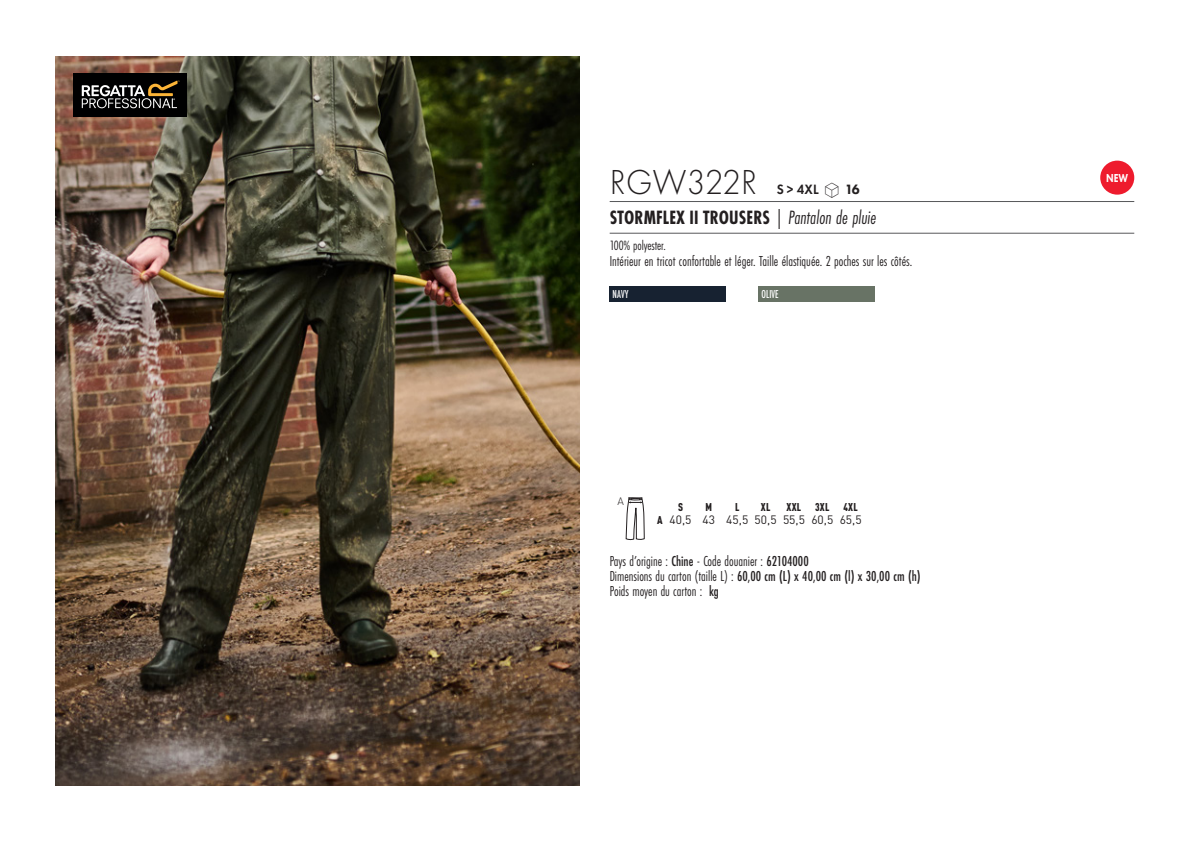
<style>
.page{position:relative;width:1191px;height:842px;background:#fff}
.page>*{position:absolute;margin:0;border:0;box-sizing:border-box;transform-origin:0 0}
.t1{font:300 36px "Futura PT";letter-spacing:.005em;color:#231f20;scale:.95 1}
.t2{font:700 20px "Futura PT Cond";letter-spacing:.01em;color:#231f20;scale:.95 1}
.t3{font:15px "Futura PT Cond";color:#231f20;scale:.95 1}
.t4{font:500 15px "Futura PT Cond";color:#231f20;scale:.95 1}
.grammage_2020{font:14px "Futura PT Cond";letter-spacing:-.005em;color:#231f20;scale:.95 1}
.t5{font:600 14px "Futura PT";color:#231f20;scale:.95 1}
._88_tailles_tab_maig{font:12px "DIN Pro";color:#231f20}
.Coloris_nuancier_bla{font:500 12px "Futura PT Cond";letter-spacing:.01em;color:#fff;scale:.9 1}
.nuancier_bloc_packsh{font:800 12px "Futura PT";color:#fff;scale:.8 1}
._88_tailles_tab_maig-2{font:900 condensed 11.2px "DIN Pro";letter-spacing:.02em;color:#231f20;scale:.95 1}
.t6{font:300 10.8px "DIN";color:#231f20}
.s1{font-family:"Linotype Shapeshifter";font-weight:400;font-size:20px}
.s2{font-weight:800}
.s3{font-weight:400;font-style:italic}
.s4{font-weight:900;font-stretch:condensed;font-size:11.2px}
.s5{font-weight:500}
.s6{font-weight:400}
</style>
<div class="page">
<img style="left:55px;top:57px;width:524px;height:728px">
<div style="left:74px;top:74px;width:113px;height:43px;background:#000001"></div>
<svg style="left:82px;top:81px;width:98px;height:27px"></svg>
<div style="left:609px;top:286px;width:117px;height:16px;background:#172231"></div>
<div style="left:758px;top:286px;width:116px;height:16px;background:#687365"></div>
<div style="left:1100px;top:161px;width:34px;height:34px;background:#ee1b2d;border-radius:50%"></div>
<svg style="left:626px;top:498px;width:18px;height:42px"></svg>
<hr style="left:609px;top:201px;width:525px;height:1px;background:#57585a">
<hr style="left:609px;top:233px;width:525px;height:1px;background:#57585a">
<p class="t1" style="left:610px;top:162px;width:156px">RGW322R</p>
<p class="t5" style="left:776px;top:181px;width:89px">S &gt; 4XL <span class="s1">S</span> <span class="s2">16</span></p>
<p class="t2" style="left:610px;top:206px;width:282px">STORMFLEX II TROUSERS <span class="s3">| Pantalon de pluie</span></p>
<p class="grammage_2020" style="left:609px;top:238px;width:61px">100% polyester.</p>
<p class="t3" style="left:609px;top:253px;width:320px">Intérieur en tricot confortable et léger. Taille élastiquée. 2 poches sur les côtés.</p>
<p class="Coloris_nuancier_bla" style="left:612px;top:287px;width:19px">NAVY</p>
<p class="Coloris_nuancier_bla" style="left:761px;top:287px;width:21px">OLIVE</p>
<p class="t6" style="left:617px;top:495px;width:8px">A</p>
<p class="_88_tailles_tab_maig-2" style="left:678px;top:498px;width:7px">S</p>
<p class="_88_tailles_tab_maig-2" style="left:705px;top:498px;width:8px">M</p>
<p class="_88_tailles_tab_maig-2" style="left:735px;top:498px;width:6px">L</p>
<p class="_88_tailles_tab_maig-2" style="left:761px;top:498px;width:12px">XL</p>
<p class="_88_tailles_tab_maig-2" style="left:786px;top:498px;width:46px">XXL 3XL</p>
<p class="_88_tailles_tab_maig-2" style="left:843px;top:498px;width:16px">4XL</p>
<p class="_88_tailles_tab_maig" style="left:657px;top:510px;width:206px"><span class="s4">A</span> 40,5 43 45,5 50,5 55,5 60,5 65,5</p>
<p class="t3" style="left:609px;top:552px;width:211px">Pays d’origine : <span class="s5">Chine</span> - Code douanier : <span class="s5">62104000</span></p>
<p class="t4" style="left:609px;top:567px;width:329px"><span class="s6">Dimensions du carton (taille L) :</span> 60,00 cm (L) x 40,00 cm (l) x 30,00 cm (h)</p>
<p class="t3" style="left:609px;top:582px;width:116px">Poids moyen du carton : <span class="s5">kg</span></p>
<p class="nuancier_bloc_packsh" style="left:1106px;top:171px;width:29px">NEW</p>
</div>
